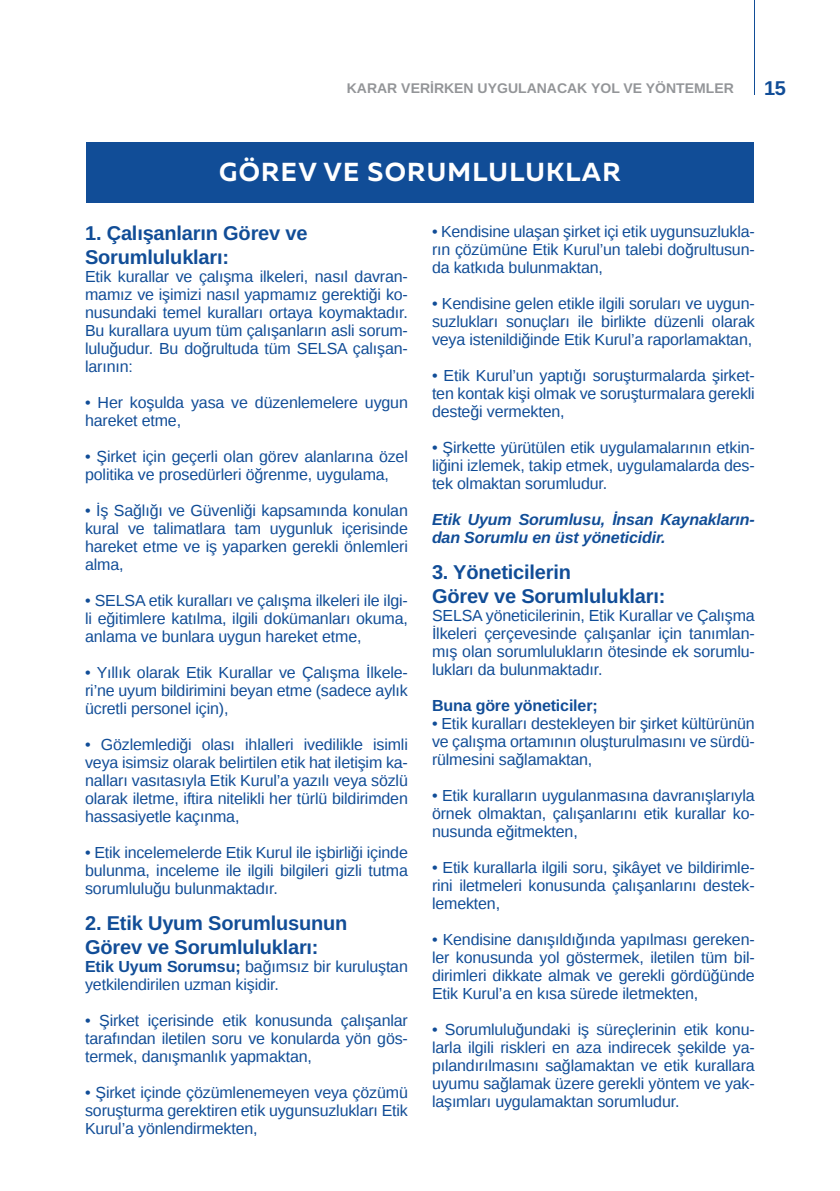
<style>
.page{position:relative;width:840px;height:1191px;background:#fff}
.page>*{position:absolute;margin:0;border:0;box-sizing:border-box;transform-origin:0 0}
.t1{font:700 26px "Muller";letter-spacing:.05em;color:#fff}
.t2{font:700 20px/24px "Liberation Sans";letter-spacing:-.01em;color:#114d97}
.t3{font:16px/18px "Liberation Sans";letter-spacing:-.01em;color:#114d97;text-align:justify}
.t4{font:italic 700 16px/18px "Liberation Sans";letter-spacing:-.01em;color:#114d97}
.t5{font:700 16px "Liberation Sans";letter-spacing:-.01em;color:#114d97}
.t6{font:700 14px "Liberation Sans";color:#939598}
.s1{font-weight:700}
</style>
<div class="page">
<hr style="left:753px;top:0;width:1px;height:94px;background:#114d97">
<div style="left:86px;top:142px;width:667px;height:61px;background:#114d97"></div>
<p class="t6" style="left:346px;top:79px;width:388px">KARAR VERİRKEN UYGULANACAK YOL VE YÖNTEMLER</p>
<p class="t2" style="left:763px;top:75px;width:24px">15</p>
<h1 class="t1" style="left:219px;top:155px;width:403px">GÖREV VE SORUMLULUKLAR</h1>
<p class="t2" style="left:85px;top:221px;width:224px">1. Çalışanların Görev ve<br>Sorumlulukları:</p>
<p class="t3" style="left:85px;top:268px;width:324px">Etik kurallar ve çalışma ilkeleri, nasıl davran&shy;mamız ve işimizi nasıl yapmamız gerektiği ko&shy;nusundaki temel kuralları ortaya koymaktadır.<br>Bu kurallara uyum tüm çalışanların asli sorum&shy;luluğudur. Bu doğrultuda tüm SELSA çalışan&shy;larının:</p>
<p class="t3" style="left:85px;top:394px;width:324px">• Her koşulda yasa ve düzenlemelere uygun hareket etme,</p>
<p class="t3" style="left:85px;top:448px;width:324px">• Şirket için geçerli olan görev alanlarına özel politika ve prosedürleri öğrenme, uygulama,</p>
<p class="t3" style="left:85px;top:502px;width:324px">• İş Sağlığı ve Güvenliği kapsamında konulan kural ve talimatlara tam uygunluk içerisinde hareket etme ve iş yaparken gerekli önlemleri alma,</p>
<p class="t3" style="left:85px;top:592px;width:324px">• SELSA etik kuralları ve çalışma ilkeleri ile ilgi&shy;li eğitimlere katılma, ilgili dokümanları okuma, anlama ve bunlara uygun hareket etme,</p>
<p class="t3" style="left:85px;top:664px;width:324px">• Yıllık olarak Etik Kurallar ve Çalışma İlkele&shy;ri’ne uyum bildirimini beyan etme (sadece aylık ücretli personel için),</p>
<p class="t3" style="left:85px;top:736px;width:324px">• Gözlemlediği olası ihlalleri ivedilikle isimli veya isimsiz olarak belirtilen etik hat iletişim ka&shy;nalları vasıtasıyla Etik Kurul’a yazılı veya sözlü olarak iletme, iftira nitelikli her türlü bildirimden hassasiyetle kaçınma,</p>
<p class="t3" style="left:85px;top:844px;width:324px">• Etik incelemelerde Etik Kurul ile işbirliği içinde bulunma, inceleme ile ilgili bilgileri gizli tutma sorumluluğu bulunmaktadır.</p>
<p class="t2" style="left:85px;top:911px;width:263px">2. Etik Uyum Sorumlusunun<br>Görev ve Sorumlulukları:</p>
<p class="t3" style="left:85px;top:958px;width:324px"><span class="s1">Etik Uyum Sorumsu;</span> bağımsız bir kuruluştan yetkilendirilen uzman kişidir.</p>
<p class="t3" style="left:85px;top:1012px;width:324px">• Şirket içerisinde etik konusunda çalışanlar tarafından iletilen soru ve konularda yön gös&shy;termek, danışmanlık yapmaktan,</p>
<p class="t3" style="left:85px;top:1084px;width:324px">• Şirket içinde çözümlenemeyen veya çözümü soruşturma gerektiren etik uygunsuzlukları Etik Kurul’a yönlendirmekten,</p>
<p class="t3" style="left:432px;top:223px;width:324px">• Kendisine ulaşan şirket içi etik uygunsuzlukla&shy;rın çözümüne Etik Kurul’un talebi doğrultusun&shy;da katkıda bulunmaktan,</p>
<p class="t3" style="left:432px;top:295px;width:324px">• Kendisine gelen etikle ilgili soruları ve uygun&shy;suzlukları sonuçları ile birlikte düzenli olarak veya istenildiğinde Etik Kurul’a raporlamaktan,</p>
<p class="t3" style="left:432px;top:367px;width:324px">• Etik Kurul’un yaptığı soruşturmalarda şirket&shy;ten kontak kişi olmak ve soruşturmalara gerekli desteği vermekten,</p>
<p class="t3" style="left:432px;top:439px;width:324px">• Şirkette yürütülen etik uygulamalarının etkin&shy;liğini izlemek, takip etmek, uygulamalarda des&shy;tek olmaktan sorumludur.</p>
<p class="t4" style="left:432px;top:510px;width:324px">Etik Uyum Sorumlusu, İnsan Kaynakların&shy;dan Sorumlu en üst yöneticidir.</p>
<p class="t2" style="left:432px;top:560px;width:235px">3. Yöneticilerin<br>Görev ve Sorumlulukları:</p>
<p class="t3" style="left:432px;top:607px;width:324px">SELSA yöneticilerinin, Etik Kurallar ve Çalışma İlkeleri çerçevesinde çalışanlar için tanımlan&shy;mış olan sorumlulukların ötesinde ek sorumlu&shy;lukları da bulunmaktadır.</p>
<p class="t5" style="left:432px;top:694px;width:167px">Buna göre yöneticiler;</p>
<p class="t3" style="left:432px;top:715px;width:324px">• Etik kuralları destekleyen bir şirket kültürünün ve çalışma ortamının oluşturulmasını ve sürdü&shy;rülmesini sağlamaktan,</p>
<p class="t3" style="left:432px;top:787px;width:324px">• Etik kuralların uygulanmasına davranışlarıyla örnek olmaktan, çalışanlarını etik kurallar ko&shy;nusunda eğitmekten,</p>
<p class="t3" style="left:432px;top:859px;width:324px">• Etik kurallarla ilgili soru, şikâyet ve bildirimle&shy;rini iletmeleri konusunda çalışanlarını destek&shy;lemekten,</p>
<p class="t3" style="left:432px;top:931px;width:324px">• Kendisine danışıldığında yapılması gereken&shy;ler konusunda yol göstermek, iletilen tüm bil&shy;dirimleri dikkate almak ve gerekli gördüğünde Etik Kurul’a en kısa sürede iletmekten,</p>
<p class="t3" style="left:432px;top:1021px;width:324px">• Sorumluluğundaki iş süreçlerinin etik konu&shy;larla ilgili riskleri en aza indirecek şekilde ya&shy;pılandırılmasını sağlamaktan ve etik kurallara uyumu sağlamak üzere gerekli yöntem ve yak&shy;laşımları uygulamaktan sorumludur.</p>
</div>
